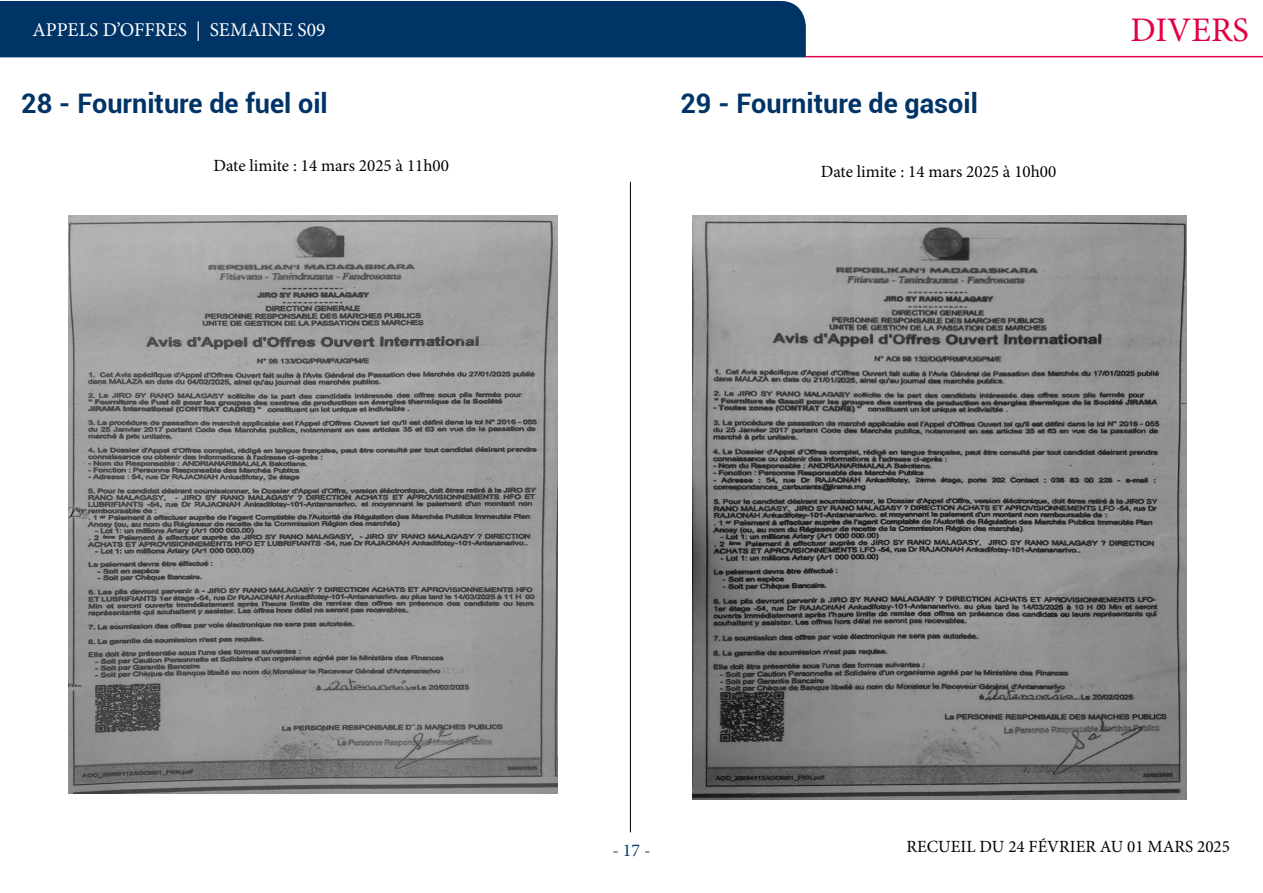
<style>
.page{position:relative;width:1263px;height:893px;background:#fff}
.page>*{position:absolute;margin:0;border:0;box-sizing:border-box;transform-origin:0 0}
.t1{font:34.5px "Minion Pro";color:#e30043}
.t2{font:700 27px "Roboto";color:#036}
.t3{font:19.5px "Minion Pro";color:#fff}
.t4{font:18px "Minion Pro";color:#0b3b6c}
.t5{font:17.1px "Minion Pro";color:#000}
</style>
<div class="page">
<hr style="left:630px;top:182px;width:1px;height:650px;background:#000">
<div style="left:0;top:1px;width:806px;height:56px;background:#003466"></div>
<hr style="left:806px;top:56px;width:457px;height:1px;background:#e30043">
<img style="left:68px;top:216px;width:489px;height:577px">
<img style="left:692px;top:216px;width:494px;height:583px">
<p class="t3" style="left:32px;top:17px;width:295px">APPELS D’OFFRES | SEMAINE S09</p>
<h2 class="t2" style="left:21px;top:84px;width:308px">28 - Fourniture de fuel oil</h2>
<h2 class="t2" style="left:680px;top:84px;width:299px">29 - Fourniture de gasoil</h2>
<p class="t5" style="left:213px;top:154px;width:237px">Date limite : 14 mars 2025 à 11h00</p>
<p class="t5" style="left:821px;top:160px;width:237px">Date limite : 14 mars 2025 à 10h00</p>
<h1 class="t1" style="left:1130px;top:7px;width:120px">DIVERS</h1>
<p class="t4" style="left:612px;top:838px;width:40px">- 17 -</p>
<p class="t5" style="left:906px;top:835px;width:325px">RECUEIL DU 24 FÉVRIER AU 01 MARS 2025</p>
</div>
